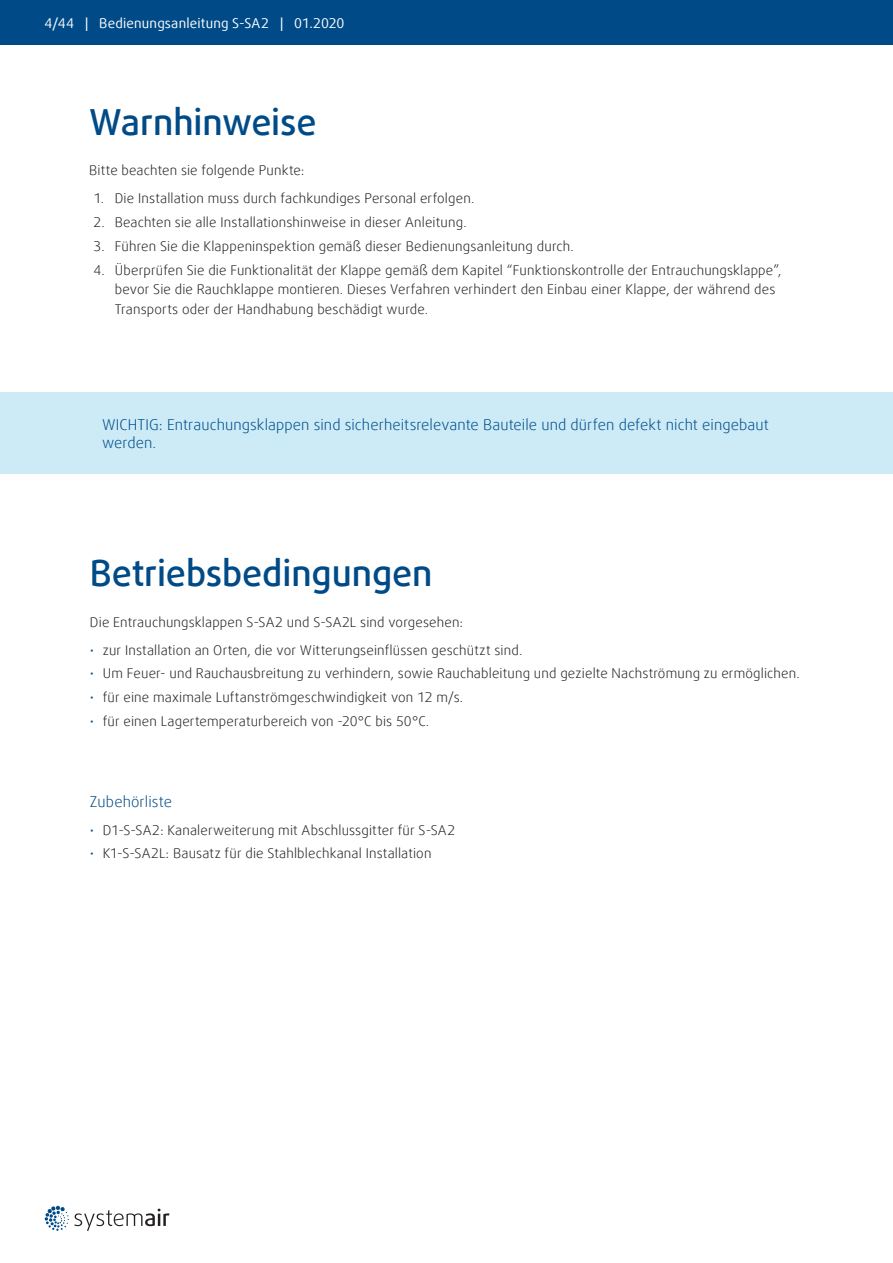
<style>
.page{position:relative;width:893px;height:1263px;background:#fff}
.page>*{position:absolute;margin:0;border:0;box-sizing:border-box;transform-origin:0 0}
.t1{font:500 36px "Daxline Offc Pro";letter-spacing:-.005em;color:#004b87}
.t2{font:300 15px/18px "Daxline Offc Pro";letter-spacing:.005em;color:#004b87}
.t3{font:300 13.5px/19.5px "Daxline Offc Pro";letter-spacing:.01em;color:#231f20}
.t4{font:13.5px "Daxline Offc Pro";letter-spacing:.015em;color:#fff}
.s1{color:#004b87}
</style>
<div class="page">
<div style="left:0;top:0;width:893px;height:45px;background:#004b87"></div>
<svg style="left:44px;top:1205px;width:125px;height:26px"></svg>
<div style="left:0;top:392px;width:893px;height:81px;background:#ccebf7"></div>
<p class="t4" style="left:45px;top:14px;width:301px">4/44 | Bedienungsanleitung S-SA2 | 01.2020</p>
<h1 class="t1" style="left:89px;top:98px;width:229px">Warnhinweise</h1>
<p class="t3" style="left:89px;top:161px;width:217px">Bitte beachten sie folgende Punkte:</p>
<p class="t3" style="left:94px;top:189px;width:380px">1. Die Installation muss durch fachkundiges Personal erfolgen.</p>
<p class="t3" style="left:94px;top:213px;width:373px">2. Beachten sie alle Installationshinweise in dieser Anleitung.</p>
<p class="t3" style="left:94px;top:236px;width:480px">3. Führen Sie die Klappeninspektion gemäß dieser Bedienungsanleitung durch.</p>
<p class="t3" style="left:115px;top:260px;width:668px;text-indent:-21px">4. Überprüfen Sie die Funktionalität der Klappe gemäß dem Kapitel “Funktionskontrolle der Entrauchungsklappe”, bevor Sie die Rauchklappe montieren. Dieses Verfahren verhindert den Einbau einer Klappe, der während des<br>Transports oder der Handhabung beschädigt wurde.</p>
<p class="t2" style="left:102px;top:415px;width:668px">WICHTIG: Entrauchungsklappen sind sicherheitsrelevante Bauteile und dürfen defekt nicht eingebaut werden.</p>
<h1 class="t1" style="left:90px;top:549px;width:344px">Betriebsbedingungen</h1>
<p class="t3" style="left:90px;top:612px;width:375px">Die Entrauchungsklappen S-SA2 und S-SA2L sind vorgesehen:</p>
<p class="t3" style="left:90px;top:640px;width:434px"><span class="s1">•</span> zur Installation an Orten, die vor Witterungseinflüssen geschützt sind.</p>
<p class="t3" style="left:90px;top:664px;width:709px"><span class="s1">•</span> Um Feuer- und Rauchausbreitung zu verhindern, sowie Rauchableitung und gezielte Nachströmung zu ermöglichen.</p>
<p class="t3" style="left:90px;top:687px;width:373px"><span class="s1">•</span> für eine maximale Luftanströmgeschwindigkeit von 12 m/s.</p>
<p class="t3" style="left:90px;top:711px;width:339px"><span class="s1">•</span> für einen Lagertemperaturbereich von -20°C bis 50°C.</p>
<p class="t2" style="left:90px;top:792px;width:83px">Zubehörliste</p>
<p class="t3" style="left:90px;top:820px;width:367px"><span class="s1">•</span> D1-S-SA2: Kanalerweiterung mit Abschlussgitter für S-SA2</p>
<p class="t3" style="left:90px;top:844px;width:343px"><span class="s1">•</span> K1-S-SA2L: Bausatz für die Stahlblechkanal Installation</p>
</div>
